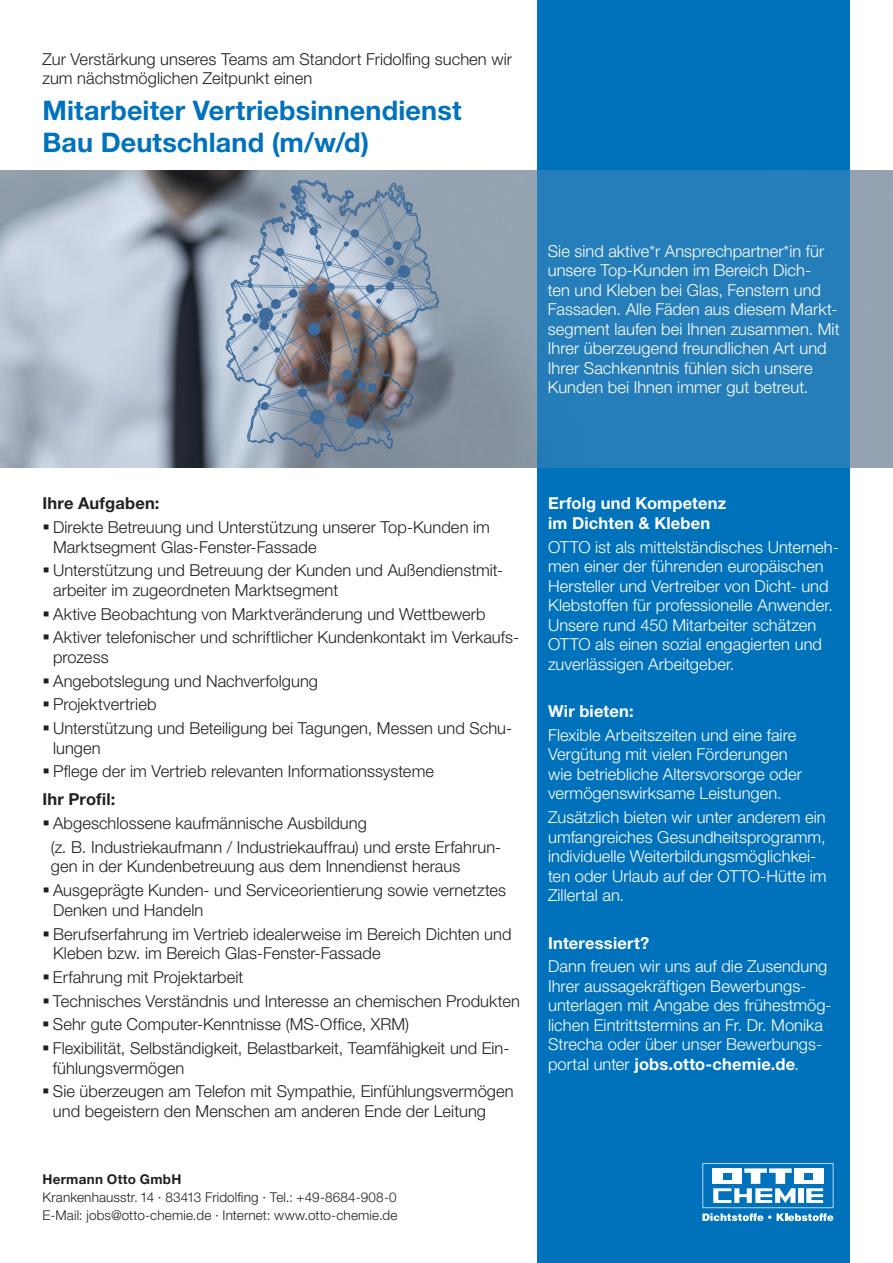
<style>
.page{position:relative;width:893px;height:1263px;background:#fff}
.page>*{position:absolute;margin:0;border:0;box-sizing:border-box;transform-origin:0 0}
.t1{font:700 27px/31.5px "Helvetica Neue LT Pro";letter-spacing:.005em;color:#0072bc}
.t2{font:300 16.5px/23.7px "Helvetica Neue LT Pro";letter-spacing:.005em;color:#231f20}
.t3{font:300 16.5px/19.5px "Helvetica Neue LT Pro";letter-spacing:.005em;color:#fff}
.t4{font:700 16.5px/19.5px "Helvetica Neue LT Pro";letter-spacing:.01em;color:#fff}
.t5{font:700 16.5px "Helvetica Neue LT Pro";letter-spacing:.01em;color:#231f20}
.t6{font:300 13.5px/18px "Helvetica Neue LT Pro";letter-spacing:.01em;color:#231f20}
.t7{font:700 13.5px "Helvetica Neue LT Pro";letter-spacing:.02em;color:#231f20}
.s1{font-weight:700}
</style>
<div class="page">
<div style="left:537px;top:0;width:313px;height:1263px;background:#0072bc"></div>
<svg style="left:702px;top:1163px;width:131px;height:58px"></svg>
<img style="left:0;top:170px;width:893px;height:298px">
<div style="left:537px;top:170px;width:313px;height:298px;background:#257eb9"></div>
<p class="t2" style="left:43px;top:49px;width:471px;line-height:19.5px">Zur Verstärkung unseres Teams am Standort Fridolfing suchen wir zum nächstmöglichen Zeitpunkt einen</p>
<h1 class="t1" style="left:43px;top:94px;width:421px">Mitarbeiter Vertriebsinnendienst<br>Bau Deutschland (m/w/d)</h1>
<p class="t3" style="left:548px;top:241px;width:293px">Sie sind aktive*r Ansprechpartner*in für unsere Top-Kunden im Bereich Dich-<br>ten und Kleben bei Glas, Fenstern und Fassaden. Alle Fäden aus diesem Markt&shy;segment laufen bei Ihnen zusammen. Mit Ihrer überzeugend freundlichen Art und Ihrer Sachkenntnis fühlen sich unsere Kunden bei Ihnen immer gut betreut.</p>
<p class="t5" style="left:43px;top:493px;width:118px">Ihre Aufgaben:</p>
<p class="t2" style="left:53px;top:517px;width:438px;line-height:19.5px">Direkte Betreuung und Unterstützung unserer Top-Kunden im<br>Marktsegment Glas-Fenster-Fassade</p>
<p class="t2" style="left:53px;top:560px;width:452px;line-height:19.5px">Unterstützung und Betreuung der Kunden und Außendienstmit&shy;arbeiter im zugeordneten Marktsegment</p>
<p class="t2" style="left:53px;top:601px;width:468px">Aktive Beobachtung von Marktveränderung und Wettbewerb<br>Aktiver telefonischer und schriftlicher Kundenkontakt im Verkaufs-</p>
<p class="t2" style="left:53px;top:645px;width:461px">prozess<br>Angebotslegung und Nachverfolgung<br>Projektvertrieb<br>Unterstützung und Beteiligung bei Tagungen, Messen und Schu-</p>
<p class="t2" style="left:53px;top:736px;width:382px">lungen<br>Pflege der im Vertrieb relevanten Informationssysteme</p>
<p class="t5" style="left:42px;top:789px;width:74px">Ihr Profil:</p>
<p class="t2" style="left:51px;top:811px;width:452px">Abgeschlossene kaufmännische Ausbildung<br>(z. B. Industriekaufmann / Industriekauffrau) und erste Erfahrun-</p>
<p class="t2" style="left:51px;top:854px;width:457px">gen in der Kundenbetreuung aus dem Innendienst heraus<br>Ausgeprägte Kunden- und Serviceorientierung sowie vernetztes</p>
<p class="t2" style="left:53px;top:898px;width:460px">Denken und Handeln<br>Berufserfahrung im Vertrieb idealerweise im Bereich Dichten und</p>
<p class="t2" style="left:53px;top:941px;width:469px">Kleben bzw. im Bereich Glas-Fenster-Fassade<br>Erfahrung mit Projektarbeit<br>Technisches Verständnis und Interesse an chemischen Produkten Sehr gute Computer-Kenntnisse (MS-Office, XRM)<br>Flexibilität, Selbständigkeit, Belastbarkeit, Teamfähigkeit und Ein-</p>
<p class="t2" style="left:53px;top:1055px;width:462px">fühlungsvermögen<br>Sie überzeugen am Telefon mit Sympathie, Einfühlungsvermögen</p>
<p class="t2" style="left:53px;top:1099px;width:435px">und begeistern den Menschen am anderen Ende der Leitung</p>
<p class="t7" style="left:43px;top:1171px;width:140px">Hermann Otto GmbH</p>
<p class="t6" style="left:43px;top:1188px;width:357px">Krankenhausstr. 14 ∙ 83413 Fridolfing ∙ Tel.: +49-8684-908-0<br>E-Mail: jobs@otto-chemie.de ∙ Internet: www.otto-chemie.de</p>
<p class="t4" style="left:548px;top:493px;width:180px">Erfolg und Kompetenz im Dichten &amp; Kleben</p>
<p class="t3" style="left:548px;top:537px;width:292px">OTTO ist als mittelständisches Unterneh&shy;men einer der führenden europäischen Hersteller und Vertreiber von Dicht- und Klebstoffen für professionelle Anwender.<br>Unsere rund 450 Mitarbeiter schätzen OTTO als einen sozial engagierten und zuverlässigen Arbeitgeber.</p>
<p class="t4" style="left:548px;top:701px;width:87px">Wir bieten:</p>
<p class="t3" style="left:548px;top:725px;width:255px">Flexible Arbeitszeiten und eine faire Vergütung mit vielen Förderungen wie betriebliche Altersvorsorge oder vermögenswirksame Leistungen.</p>
<p class="t3" style="left:548px;top:807px;width:280px">Zusätzlich bieten wir unter anderem ein umfangreiches Gesundheitsprogramm, individuelle Weiterbildungsmöglichkei&shy;ten oder Urlaub auf der OTTO-Hütte im Zillertal an.</p>
<p class="t4" style="left:548px;top:933px;width:103px">Interessiert?</p>
<p class="t3" style="left:548px;top:956px;width:285px">Dann freuen wir uns auf die Zusendung Ihrer aussagekräftigen Bewerbungs&shy;unterlagen mit Angabe des frühestmög&shy;lichen Eintrittstermins an Fr. Dr. Monika Strecha oder über unser Bewerbungs&shy;portal unter <span class="s1">jobs.otto-chemie.de</span>.</p>
</div>
